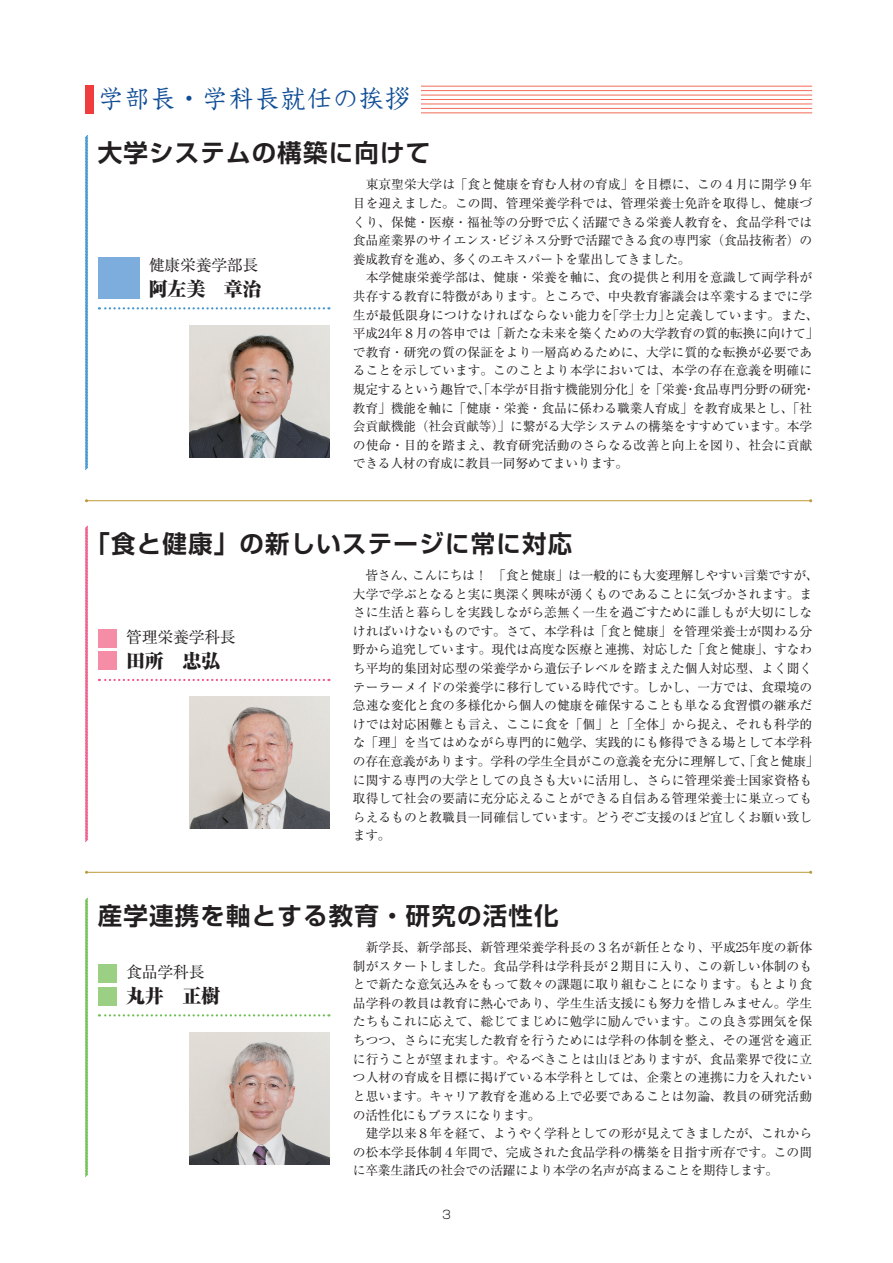
<style>
.page{position:relative;width:893px;height:1263px;background:#fff}
.page>*{position:absolute;margin:0;border:0;box-sizing:border-box;transform-origin:0 0}
.t1{font:26.55px "DF Kyo Ka Sho Std W4";letter-spacing:-.02em;color:#0f4d96}
.t2{font:700 24.45px "Shin Go Pr 6 N De";letter-spacing:.05em;color:#231f20}
.t3{font:800 expanded 19.2px "Ryumin Pr 6 N";letter-spacing:-.02em;color:#231f20}
.t4{font:15.9px "Ryumin Pr 6 N";letter-spacing:-.02em;color:#231f20}
.t5{font:12.75px/18.6px "Ryumin Pr 6 N";color:#231f20}
.t6{font:300 11.7px "Shin Go Pr 6 N";color:#231f20}
</style>
<div class="page">
<img style="left:190px;top:325px;width:140px;height:132px">
<svg style="left:99px;top:307px;width:230px;height:2px"></svg>
<svg style="left:99px;top:679px;width:230px;height:2px"></svg>
<svg style="left:99px;top:1014px;width:230px;height:2px"></svg>
<img style="left:190px;top:697px;width:140px;height:132px">
<img style="left:190px;top:1032px;width:140px;height:132px">
<hr style="left:87px;top:500px;width:724px;height:1px;background:#bc9939">
<hr style="left:87px;top:872px;width:724px;height:1px;background:#bc9939">
<div style="left:98px;top:257px;width:41px;height:42px;background:#7daddc"></div>
<div style="left:98px;top:651px;width:19px;height:19px;background:#f48da5"></div>
<div style="left:98px;top:629px;width:19px;height:19px;background:#f48da5"></div>
<svg style="left:85px;top:135px;width:3px;height:335px"></svg>
<svg style="left:85px;top:525px;width:3px;height:317px"></svg>
<svg style="left:85px;top:897px;width:3px;height:280px"></svg>
<hr style="left:421px;top:86px;width:391px;height:1px;background:#f26b59">
<hr style="left:421px;top:90px;width:391px;height:1px;background:#f26b59">
<hr style="left:421px;top:95px;width:391px;height:1px;background:#f26b59">
<hr style="left:421px;top:99px;width:391px;height:1px;background:#f26b59">
<hr style="left:421px;top:104px;width:391px;height:1px;background:#f26b59">
<hr style="left:421px;top:108px;width:391px;height:1px;background:#f26b59">
<hr style="left:421px;top:112px;width:391px;height:1px;background:#f26b59">
<div style="left:85px;top:85px;width:9px;height:29px;background:#ee3d3c"></div>
<div style="left:98px;top:987px;width:19px;height:19px;background:#9bcf84"></div>
<div style="left:98px;top:964px;width:19px;height:19px;background:#9bcf84"></div>
<h1 class="t1" style="left:98px;top:84px;width:315px">学部長・学科長就任の挨拶</h1>
<h2 class="t2" style="left:98px;top:133px;width:334px">大学システムの構築に向けて</h2>
<p class="t4" style="left:149px;top:253px;width:111px">健康栄養学部長</p>
<h3 class="t3" style="left:149px;top:274px;width:114px">阿左美　章治</h3>
<p class="t5" style="left:353px;top:175px;width:467px">　東京聖栄大学は「食と健康を育む人材の育成」を目標に、この４月に開学９年目を迎えました。この間、管理栄養学科では、管理栄養士免許を取得し、健康づくり、保健・医療・福祉等の分野で広く活躍できる栄養人教育を、食品学科では食品産業界のサイエンス･ビジネス分野で活躍できる食の専門家（食品技術者）の養成教育を進め、多くのエキスパートを輩出してきました。<br>　本学健康栄養学部は、健康・栄養を軸に、食の提供と利用を意識して両学科が共存する教育に特徴があります。ところで、中央教育審議会は卒業するまでに学生が最低限身につけなければならない能力を｢学士力｣と定義しています。また、平成24年８月の答申では「新たな未来を築くための大学教育の質的転換に向けて」で教育・研究の質の保証をより一層高めるために、大学に質的な転換が必要であることを示しています。このことより本学においては、本学の存在意義を明確に規定するという趣旨で、「本学が目指す機能別分化」を「栄養・食品専門分野の研究・教育」機能を軸に「健康・栄養・食品に係わる職業人育成」を教育成果とし、「社会貢献機能（社会貢献等）」に繋がる大学システムの構築をすすめています。本学の使命・目的を踏まえ、教育研究活動のさらなる改善と向上を図り、社会に貢献できる人材の育成に教員一同努めてまいります。</p>
<h2 class="t2" style="left:86px;top:524px;width:488px">「食と健康」の新しいステージに常に対応</h2>
<p class="t4" style="left:126px;top:624px;width:111px">管理栄養学科長</p>
<h3 class="t3" style="left:126px;top:646px;width:96px">田所　忠弘</h3>
<p class="t5" style="left:353px;top:565px;width:467px">　皆さん、こんにちは！　「食と健康」は一般的にも大変理解しやすい言葉ですが、大学で学ぶとなると実に奥深く興味が湧くものであることに気づかされます。まさに生活と暮らしを実践しながら恙無く一生を過ごすために誰しもが大切にしなければいけないものです。さて、本学科は「食と健康」を管理栄養士が関わる分野から追究しています。現代は高度な医療と連携、対応した「食と健康」、すなわち平均的集団対応型の栄養学から遺伝子レベルを踏まえた個人対応型、よく聞くテーラーメイドの栄養学に移行している時代です。しかし、一方では、食環境の急速な変化と食の多様化から個人の健康を確保することも単なる食習慣の継承だけでは対応困難とも言え、ここに食を「個」と「全体」から捉え、それも科学的な「理」を当てはめながら専門的に勉学、実践的にも修得できる場として本学科の存在意義があります。学科の学生全員がこの意義を充分に理解して、「食と健康」に関する専門の大学としての良さも大いに活用し、さらに管理栄養士国家資格も取得して社会の要請に充分応えることができる自信ある管理栄養士に巣立ってもらえるものと教職員一同確信しています。どうぞご支援のほど宜しくお願い致します。</p>
<h2 class="t2" style="left:98px;top:896px;width:462px">産学連携を軸とする教育・研究の活性化</h2>
<p class="t4" style="left:126px;top:960px;width:80px">食品学科長</p>
<h3 class="t3" style="left:126px;top:981px;width:96px">丸井　正樹</h3>
<p class="t5" style="left:353px;top:937px;width:461px">　新学長、新学部長、新管理栄養学科長の３名が新任となり、平成25年度の新体制がスタートしました。食品学科は学科長が２期目に入り、この新しい体制のもとで新たな意気込みをもって数々の課題に取り組むことになります。もとより食品学科の教員は教育に熱心であり、学生生活支援にも努力を惜しみません。学生たちもこれに応えて、総じてまじめに勉学に励んでいます。この良き雰囲気を保ちつつ、さらに充実した教育を行うためには学科の体制を整え、その運営を適正に行うことが望まれます。やるべきことは山ほどありますが、食品業界で役に立つ人材の育成を目標に掲げている本学科としては、企業との連携に力を入れたいと思います。キャリア教育を進める上で必要であることは勿論、教員の研究活動の活性化にもプラスになります。<br>　建学以来８年を経て、ようやく学科としての形が見えてきましたが、これからの松本学長体制４年間で、完成された食品学科の構築を目指す所存です。この間に卒業生諸氏の社会での活躍により本学の名声が高まることを期待します。</p>
<p class="t6" style="left:442px;top:1205px;width:10px">3</p>
</div>
